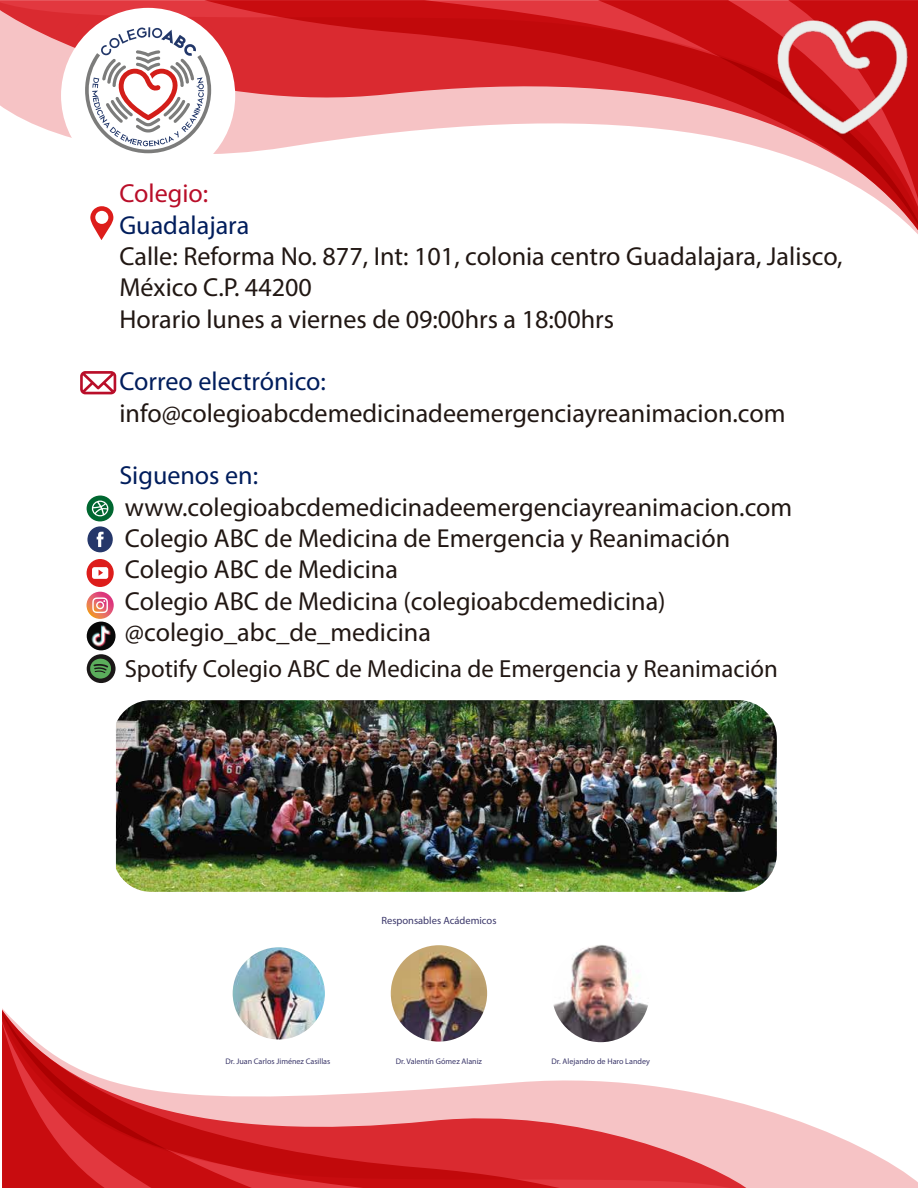
<style>
.page{position:relative;width:918px;height:1188px;background:#fff}
.page>*{position:absolute;margin:0;border:0;box-sizing:border-box;transform-origin:0 0}
.t1{font:26.1px/31.3px "Myriad Pro";color:#211713}
.t2{font:26.1px "Myriad Pro";color:#001d5c}
.t3{font:26.1px "Myriad Pro";color:#b90e29}
.t4{font:24.75px "Myriad Pro";color:#211713}
.t5{font:10.5px "Myriad Pro";color:#3b376a}
.t6{font:8.1px "Myriad Pro";color:#3b376a}
</style>
<div class="page">
<svg style="left:0;top:0;width:114px;height:220px"></svg>
<svg style="left:231px;top:0;width:687px;height:234px"></svg>
<svg style="left:2px;top:1008px;width:916px;height:180px"></svg>
<svg style="left:578px;top:1010px;width:175px;height:178px"></svg>
<svg style="left:2px;top:1010px;width:576px;height:178px"></svg>
<div style="left:61px;top:8px;width:174px;height:175px;background:#fff;border-radius:50%"></div>
<svg style="left:57px;top:0;width:174px;height:170px"></svg>
<img style="left:755px;top:0;width:163px;height:155px">
<img style="left:116px;top:700px;width:661px;height:192px">
<svg style="left:87px;top:496px;width:27px;height:56px"></svg>
<svg style="left:90px;top:206px;width:23px;height:34px"></svg>
<svg style="left:80px;top:371px;width:36px;height:23px"></svg>
<svg style="left:87px;top:559px;width:27px;height:60px"></svg>
<img style="left:87px;top:622px;width:29px;height:28px;border-radius:14px">
<svg style="left:87px;top:654px;width:29px;height:29px"></svg>
<svg style="left:90px;top:659px;width:21px;height:20px"></svg>
<img style="left:233px;top:947px;width:92px;height:93px;border-radius:46px">
<img style="left:391px;top:945px;width:96px;height:97px;border-radius:48px">
<img style="left:552px;top:945px;width:98px;height:97px;border-radius:49px">
<p class="t3" style="left:119px;top:177px;width:90px">Colegio:</p>
<p class="t2" style="left:119px;top:209px;width:131px">Guadalajara</p>
<p class="t1" style="left:119px;top:240px;width:725px">Calle: Reforma No. 877, Int: 101, colonia centro Guadalajara, Jalisco,<br>México C.P. 44200<br>Horario lunes a viernes de 09:00hrs a 18:00hrs</p>
<p class="t2" style="left:119px;top:365px;width:208px">Correo electrónico:</p>
<p class="t1" style="left:119px;top:397px;width:668px">info@colegioabcdemedicinadeemergenciayreanimacion.com</p>
<p class="t2" style="left:119px;top:459px;width:140px">Siguenos en:</p>
<p class="t1" style="left:125px;top:491px;width:669px">www.colegioabcdemedicinadeemergenciayreanimacion.com Colegio ABC de Medicina de Emergencia y Reanimación Colegio ABC de Medicina<br>Colegio ABC de Medicina (colegioabcdemedicina) @colegio_abc_de_medicina</p>
<p class="t4" style="left:125px;top:654px;width:655px">Spotify Colegio ABC de Medicina de Emergencia y Reanimación</p>
<p class="t5" style="left:381px;top:914px;width:117px">Responsables Acádemicos</p>
<p class="t6" style="left:225px;top:1056px;width:106px">Dr. Juan Carlos Jiménez Casillas</p>
<p class="t6" style="left:396px;top:1056px;width:88px">Dr. Valentín Gómez Alaniz</p>
<p class="t6" style="left:552px;top:1056px;width:100px">Dr. Alejandro de Haro Landey</p>
</div>
